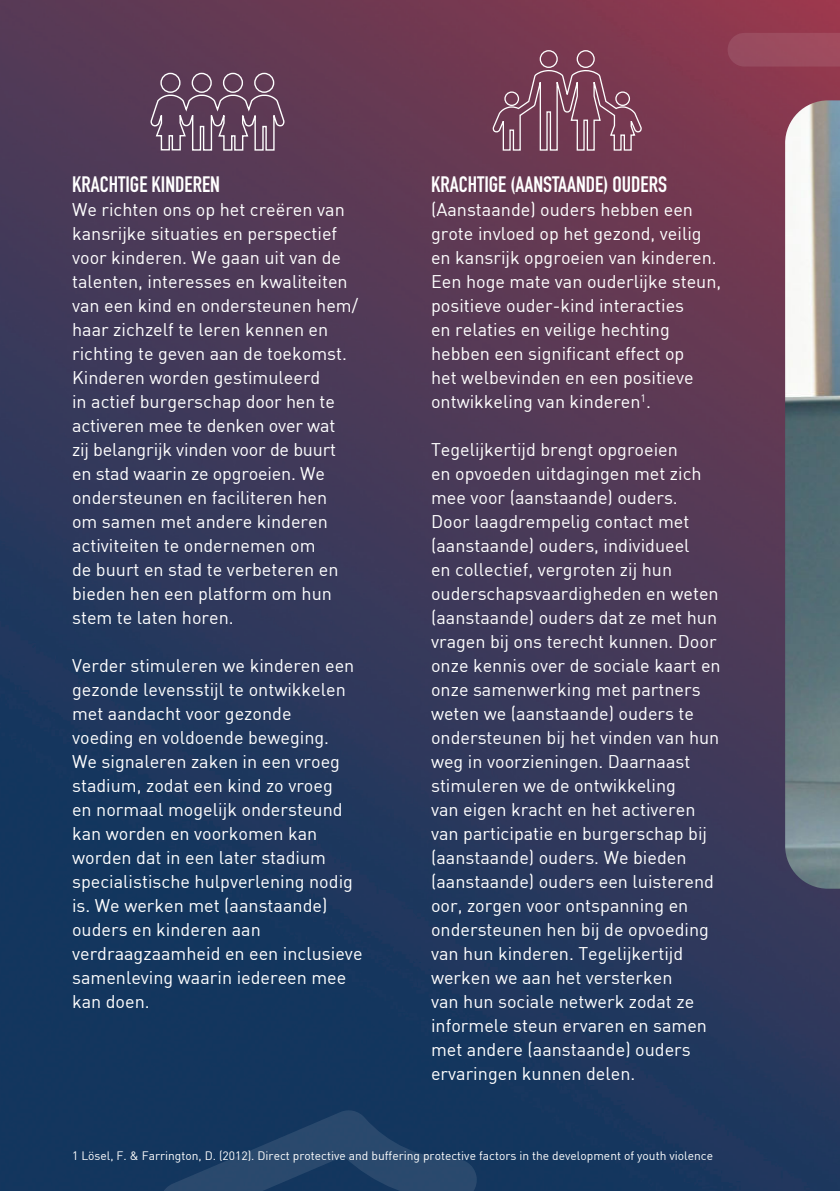
<style>
.page{position:relative;width:840px;height:1191px;background:#fff}
.page>*{position:absolute;margin:0;border:0;box-sizing:border-box;transform-origin:0 0}
.t1{font:700 22px "DIN Condensed";color:#fff}
.t2{font:18px/24px "Dinreg";color:#fff}
.t3{font:12px "Dinreg";color:#fff}
</style>
<div class="page">
<img style="left:0;top:0;width:839px;height:1191px">
<svg style="left:727px;top:33px;width:112px;height:182px;background:#893d53"></svg>
<img style="left:784px;top:100px;width:55px;height:788px">
<svg style="left:157px;top:1108px;width:319px;height:83px;background:#1d3e64"></svg>
<svg style="left:149px;top:72px;width:136px;height:79px;background:#71556d"></svg>
<svg style="left:492px;top:49px;width:150px;height:102px;background:#834e63"></svg>
<p class="t1" style="left:72px;top:173px;width:149px">KRACHTIGE KINDEREN</p>
<p class="t2" style="left:72px;top:199px;width:287px">We richten ons op het creëren van kansrijke situaties en perspectief voor kinderen. We gaan uit van de talenten, interesses en kwaliteiten van een kind en ondersteunen hem/ haar zichzelf te leren kennen en richting te geven aan de toekomst.<br>Kinderen worden gestimuleerd<br>in actief burgerschap door hen te activeren mee te denken over wat<br>zij belangrijk vinden voor de buurt en stad waarin ze opgroeien. We ondersteunen en faciliteren hen<br>om samen met andere kinderen activiteiten te ondernemen om<br>de buurt en stad te verbeteren en bieden hen een platform om hun stem te laten horen.</p>
<p class="t2" style="left:72px;top:655px;width:292px">Verder stimuleren we kinderen een gezonde levensstijl te ontwikkelen met aandacht voor gezonde<br>voeding en voldoende beweging.<br>We signaleren zaken in een vroeg stadium, zodat een kind zo vroeg<br>en normaal mogelijk ondersteund kan worden en voorkomen kan worden dat in een later stadium specialistische hulpverlening nodig is. We werken met (aanstaande) ouders en kinderen aan verdraagzaamheid en een inclusieve samenleving waarin iedereen mee kan doen.</p>
<p class="t1" style="left:431px;top:173px;width:237px">KRACHTIGE (AANSTAANDE) OUDERS</p>
<p class="t2" style="left:431px;top:199px;width:291px">(Aanstaande) ouders hebben een grote invloed op het gezond, veilig en kansrijk opgroeien van kinderen.<br>Een hoge mate van ouderlijke steun, positieve ouder-kind interacties<br>en relaties en veilige hechting hebben een significant effect op<br>het welbevinden en een positieve ontwikkeling van kinderen<sup>1</sup>.</p>
<p class="t2" style="left:431px;top:439px;width:291px">Tegelijkertijd brengt opgroeien<br>en opvoeden uitdagingen met zich mee voor (aanstaande) ouders.<br>Door laagdrempelig contact met (aanstaande) ouders, individueel<br>en collectief, vergroten zij hun ouderschapsvaardigheden en weten (aanstaande) ouders dat ze met hun vragen bij ons terecht kunnen. Door onze kennis over de sociale kaart en onze samenwerking met partners weten we (aanstaande) ouders te ondersteunen bij het vinden van hun weg in voorzieningen. Daarnaast stimuleren we de ontwikkeling<br>van eigen kracht en het activeren van participatie en burgerschap bij (aanstaande) ouders. We bieden (aanstaande) ouders een luisterend oor, zorgen voor ontspanning en ondersteunen hen bij de opvoeding van hun kinderen. Tegelijkertijd werken we aan het versterken<br>van hun sociale netwerk zodat ze informele steun ervaren en samen met andere (aanstaande) ouders ervaringen kunnen delen.</p>
<p class="t3" style="left:72px;top:1150px;width:642px">1 Lösel, F. &amp; Farrington, D. (2012). Direct protective and buffering protective factors in the development of youth violence</p>
</div>
